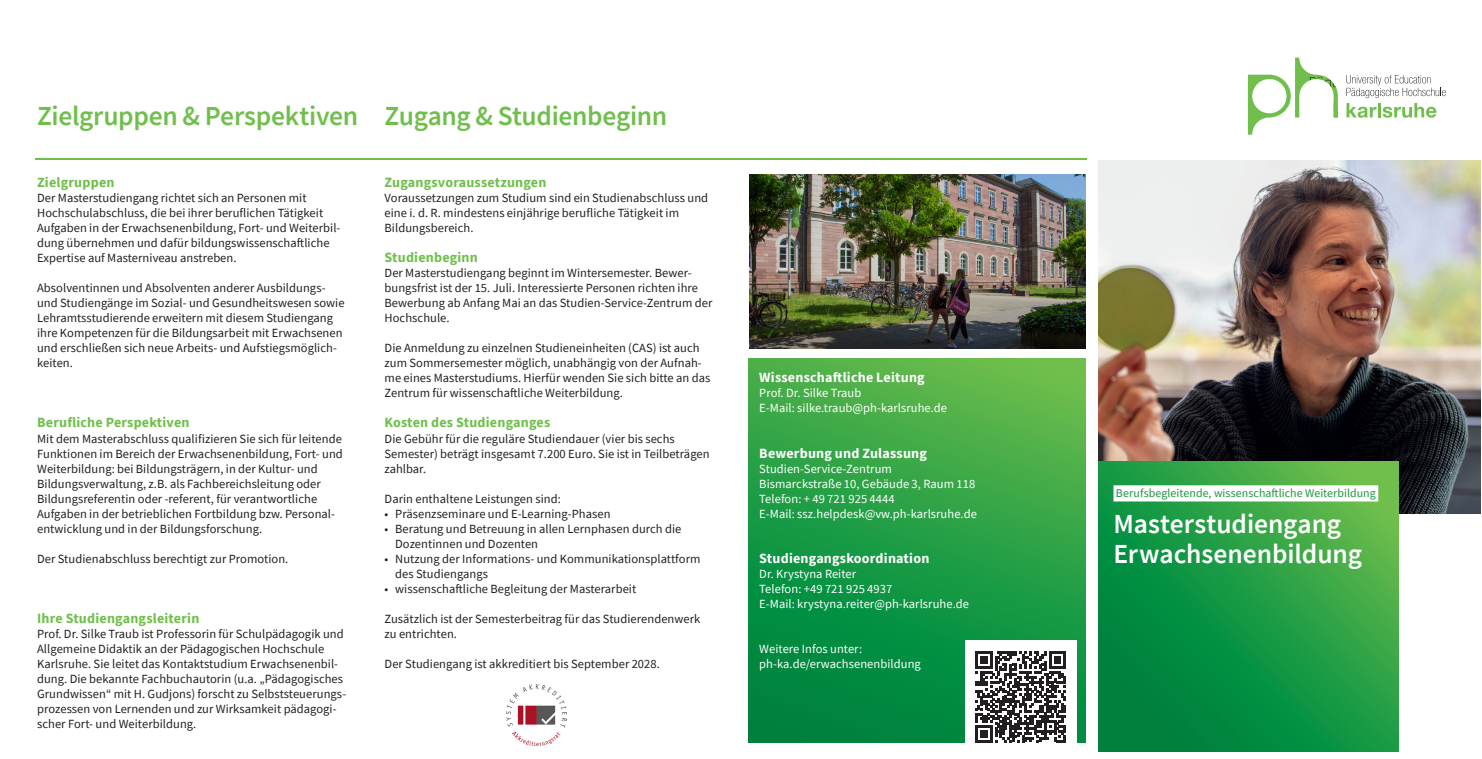
<style>
.page{position:relative;width:1482px;height:759px;background:#fff}
.page>*{position:absolute;margin:0;border:0;box-sizing:border-box;transform-origin:0 0}
.t1{font:600 27.5px "Source Sans Pro";letter-spacing:-.015em;color:#70bf4c}
.t2{font:600 27.5px "Source Sans Pro";letter-spacing:-.005em;color:#fff}
.t3{font:700 14px "Source Sans Pro";letter-spacing:.015em;color:#70bf4c}
.t4{font:700 14px "Source Sans Pro";letter-spacing:.015em;color:#fff}
.t5{font:12.5px/15px "Source Sans Pro";letter-spacing:.005em;color:#231f20}
.t6{font:12.5px "Source Sans Pro";letter-spacing:.005em;color:#fff}
.t7{font:11.88px "Source Sans Pro";letter-spacing:.005em;color:#1b953e}
</style>
<div class="page">
<hr style="left:35px;top:158px;width:1051px;height:2px;background:#70bf4c">
<svg style="left:748px;top:358px;width:337px;height:384px;background:#279e45"></svg>
<img style="left:749px;top:174px;width:336px;height:174px">
<div style="left:964px;top:640px;width:112px;height:111px;background:#fff"></div>
<svg style="left:975px;top:651px;width:90px;height:91px"></svg>
<svg style="left:1247px;top:58px;width:90px;height:77px"></svg>
<svg style="left:1346px;top:75px;width:99px;height:43px"></svg>
<img style="left:1098px;top:160px;width:381px;height:353px">
<svg style="left:1098px;top:461px;width:300px;height:290px;background:#1e9944"></svg>
<div style="left:1113px;top:485px;width:264px;height:16px;background:#fff"></div>
<img style="left:506px;top:684px;width:60px;height:60px">
<p class="t1" style="left:37px;top:98px;width:322px">Zielgruppen &amp; Perspektiven</p>
<p class="t1" style="left:384px;top:98px;width:284px">Zugang &amp; Studienbeginn</p>
<p class="t3" style="left:37px;top:173px;width:79px">Zielgruppen</p>
<p class="t5" style="left:37px;top:190px;width:305px">Der Masterstudiengang richtet sich an Personen mit Hochschulabschluss, die bei ihrer beruflichen Tätigkeit Aufgaben in der Erwachsenenbildung, Fort- und Weiterbil&shy;dung übernehmen und dafür bildungswissenschaftliche Expertise auf Masterniveau anstreben.</p>
<p class="t5" style="left:37px;top:280px;width:309px">Absolventinnen und Absolventen anderer Ausbildungs&shy;und Studiengänge im Sozial- und Gesundheitswesen sowie Lehramtsstudierende erweitern mit diesem Studiengang ihre Kompetenzen für die Bildungsarbeit mit Erwachsenen und erschließen sich neue Arbeits- und Aufstiegsmöglich&shy;keiten.</p>
<p class="t3" style="left:37px;top:413px;width:154px">Berufliche Perspektiven</p>
<p class="t5" style="left:37px;top:430px;width:307px">Mit dem Masterabschluss qualifizieren Sie sich für leitende Funktionen im Bereich der Erwachsenenbildung, Fort- und Weiterbildung: bei Bildungsträgern, in der Kultur- und Bildungsverwaltung, z.B. als Fachbereichsleitung oder Bildungsreferentin oder -referent, für verantwortliche Aufgaben in der betrieblichen Fortbildung bzw. Personal&shy;entwicklung und in der Bildungsforschung.</p>
<p class="t5" style="left:37px;top:550px;width:253px">Der Studienabschluss berechtigt zur Promotion.</p>
<p class="t3" style="left:37px;top:608px;width:164px">Ihre Studiengangsleiterin</p>
<p class="t5" style="left:37px;top:625px;width:310px">Prof. Dr. Silke Traub ist Professorin für Schulpädagogik und Allgemeine Didaktik an der Pädagogischen Hochschule Karlsruhe. Sie leitet das Kontaktstudium Erwachsenenbil&shy;dung. Die bekannte Fachbuchautorin (u.a. „Pädagogisches Grundwissen“ mit H. Gudjons) forscht zu Selbststeuerungs&shy;prozessen von Lernenden und zur Wirksamkeit pädagogi&shy;scher Fort- und Weiterbildung.</p>
<p class="t3" style="left:384px;top:173px;width:163px">Zugangsvoraussetzungen</p>
<p class="t5" style="left:384px;top:190px;width:325px">Voraussetzungen zum Studium sind ein Studienabschluss und eine i. d. R. mindestens einjährige berufliche Tätigkeit im<br>Bildungsbereich.</p>
<p class="t3" style="left:384px;top:248px;width:95px">Studienbeginn</p>
<p class="t5" style="left:384px;top:265px;width:329px">Der Masterstudiengang beginnt im Wintersemester. Bewer&shy;bungsfrist ist der 15. Juli. Interessierte Personen richten ihre Bewerbung ab Anfang Mai an das Studien-Service-Zentrum der Hochschule.</p>
<p class="t5" style="left:384px;top:340px;width:327px">Die Anmeldung zu einzelnen Studieneinheiten (CAS) ist auch zum Sommersemester möglich, unabhängig von der Aufnah&shy;me eines Masterstudiums. Hierfür wenden Sie sich bitte an das Zentrum für wissenschaftliche Weiterbildung.</p>
<p class="t3" style="left:384px;top:413px;width:167px">Kosten des Studienganges</p>
<p class="t5" style="left:384px;top:430px;width:326px">Die Gebühr für die reguläre Studiendauer (vier bis sechs<br>Semester) beträgt insgesamt 7.200 Euro. Sie ist in Teilbeträgen zahlbar.</p>
<p class="t5" style="left:384px;top:490px;width:178px">Darin enthaltene Leistungen sind:</p>
<p class="t5" style="left:384px;top:505px;width:227px">• Präsenzseminare und E-Learning-Phasen</p>
<p class="t5" style="left:395px;top:520px;width:288px;text-indent:-11px">• Beratung und Betreuung in allen Lernphasen durch die<br>Dozentinnen und Dozenten</p>
<p class="t5" style="left:395px;top:550px;width:307px;text-indent:-11px">• Nutzung der Informations- und Kommunikationsplattform des Studiengangs</p>
<p class="t5" style="left:384px;top:580px;width:253px">• wissenschaftliche Begleitung der Masterarbeit</p>
<p class="t5" style="left:384px;top:610px;width:317px">Zusätzlich ist der Semesterbeitrag für das Studierendenwerk zu entrichten.</p>
<p class="t5" style="left:384px;top:655px;width:277px">Der Studiengang ist akkreditiert bis September 2028.</p>
<p class="t4" style="left:759px;top:368px;width:167px">Wissenschaftliche Leitung</p>
<p class="t6" style="left:759px;top:385px;width:103px">Prof. Dr. Silke Traub</p>
<p class="t6" style="left:759px;top:400px;width:189px">E-Mail: silke.traub@ph-karlsruhe.de</p>
<p class="t4" style="left:759px;top:443px;width:169px">Bewerbung und Zulassung</p>
<p class="t6" style="left:759px;top:460px;width:134px">Studien-Service-Zentrum</p>
<p class="t6" style="left:759px;top:475px;width:217px">Bismarckstraße 10, Gebäude 3, Raum 118</p>
<p class="t6" style="left:759px;top:490px;width:137px">Telefon: + 49 721 925 4444</p>
<p class="t6" style="left:759px;top:505px;width:219px">E-Mail: ssz.helpdesk@vw.ph-karlsruhe.de</p>
<p class="t4" style="left:759px;top:548px;width:171px">Studiengangskoordination</p>
<p class="t6" style="left:759px;top:565px;width:98px">Dr. Krystyna Reiter</p>
<p class="t6" style="left:759px;top:580px;width:134px">Telefon: +49 721 925 4937</p>
<p class="t6" style="left:759px;top:595px;width:211px">E-Mail: krystyna.reiter@ph-karlsruhe.de</p>
<p class="t6" style="left:759px;top:640px;width:104px">Weitere Infos unter:</p>
<p class="t6" style="left:759px;top:655px;width:163px">ph-ka.de/erwachsenenbildung</p>
<p class="t7" style="left:1115px;top:485px;width:261px">Berufsbegleitende, wissenschaftliche Weiterbildung</p>
<p class="t2" style="left:1113px;top:506px;width:229px">Masterstudiengang</p>
<p class="t2" style="left:1113px;top:536px;width:250px">Erwachsenenbildung</p>
</div>
